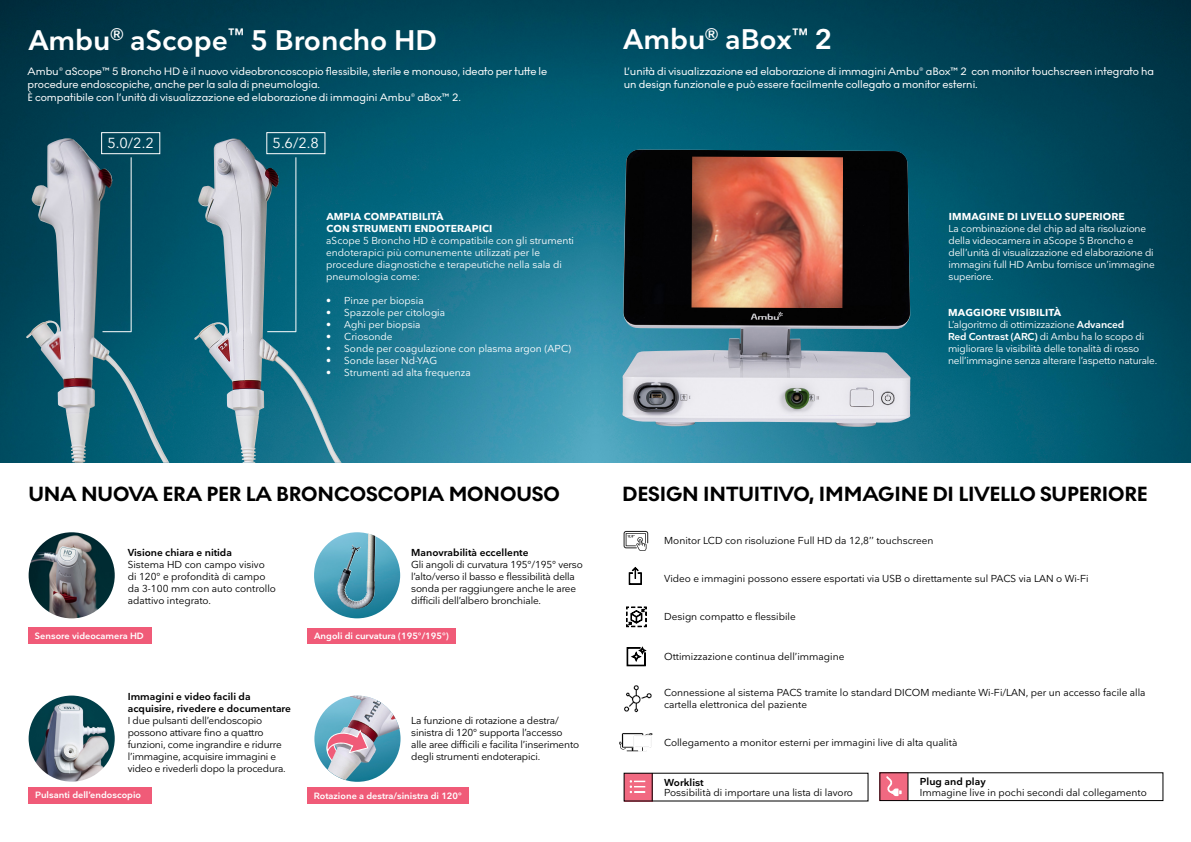
<style>
.page{position:relative;width:1191px;height:842px;background:#fff}
.page>*{position:absolute;margin:0;border:0;box-sizing:border-box;transform-origin:0 0}
.t1{font:600 28px "Nationale";letter-spacing:-.005em;color:#fff}
.t2{font:700 21px "Noir No 1";letter-spacing:-.005em;color:#000}
.t3{font:14.4px "Nationale";color:#fff}
.t4{font:11px/13px "Noir No 1";letter-spacing:-.005em;color:#fff}
.t5{font:10px/12px "Nationale";color:#000}
.t6{font:10px/12px "Nationale";letter-spacing:-.015em;color:#fff}
.t7{font:600 10px/12px "Nationale";color:#000}
.t8{font:700 10px/12px "Nationale";letter-spacing:.01em;color:#fff}
.t9{font:600 9px "Nationale";color:#fff}
.s1{font-weight:700}
.s2{font-weight:600}
</style>
<div class="page">
<img style="left:0;top:0;width:1191px;height:463px">
<img style="left:194px;top:139px;width:147px;height:324px">
<div style="left:28px;top:628px;width:124px;height:16px;background:#f05b78"></div>
<div style="left:28px;top:787px;width:124px;height:17px;background:#f05b78"></div>
<div style="left:307px;top:628px;width:149px;height:15px;background:#f05b78"></div>
<div style="left:307px;top:787px;width:162px;height:17px;background:#f05b78"></div>
<img style="left:29px;top:532px;width:86px;height:86px;border-radius:43px">
<img style="left:314px;top:696px;width:86px;height:86px;border-radius:43px">
<img style="left:328px;top:695px;width:71px;height:85px">
<svg style="left:324px;top:729px;width:44px;height:36px;background:#c4a4b4"></svg>
<img style="left:314px;top:532px;width:86px;height:86px;border-radius:43px">
<img style="left:345px;top:540px;width:23px;height:61px">
<img style="left:29px;top:695px;width:86px;height:87px;border-radius:43px">
<img style="left:622px;top:150px;width:288px;height:277px">
<img style="left:691px;top:157px;width:152px;height:151px">
<img style="left:26px;top:140px;width:143px;height:323px">
<div style="left:101px;top:132px;width:59px;height:22px;border:1px solid #fff"></div>
<div style="left:266px;top:132px;width:59px;height:22px;border:1px solid #fff"></div>
<div style="left:624px;top:773px;width:28px;height:28px;background:#f16981"></div>
<div style="left:879px;top:772px;width:29px;height:29px;background:#f16981"></div>
<svg style="left:624px;top:685px;width:28px;height:27px"></svg>
<svg style="left:623px;top:531px;width:25px;height:20px"></svg>
<svg style="left:886px;top:776px;width:15px;height:20px"></svg>
<svg style="left:619px;top:733px;width:33px;height:18px"></svg>
<div style="left:879px;top:772px;width:284px;height:29px;border:1px solid #000"></div>
<svg style="left:652px;top:773px;width:1px;height:28px"></svg>
<svg style="left:907px;top:772px;width:1px;height:29px"></svg>
<svg style="left:629px;top:567px;width:12px;height:18px"></svg>
<svg style="left:629px;top:780px;width:16px;height:13px"></svg>
<svg style="left:627px;top:647px;width:19px;height:19px"></svg>
<svg style="left:626px;top:607px;width:20px;height:20px"></svg>
<hr style="left:131px;top:157px;width:1px;height:175px;background:#fff">
<hr style="left:296px;top:157px;width:1px;height:175px;background:#fff">
<svg style="left:102px;top:331px;width:29px;height:1px"></svg>
<svg style="left:267px;top:331px;width:29px;height:1px"></svg>
<h1 class="t1" style="left:28px;top:22px;width:410px">Ambu<sup>®</sup> aScope<sup>™</sup> 5 Broncho HD</h1>
<h1 class="t1" style="left:623px;top:22px;width:210px">Ambu<sup>®</sup> aBox<sup>™</sup> 2</h1>
<p class="t4" style="left:28px;top:65px;width:521px">Ambu® aScope™ 5 Broncho HD è il nuovo videobroncoscopio flessibile, sterile e monouso, ideato per tutte le procedure endoscopiche, anche per la sala di pneumologia.<br>È compatibile con l’unità di visualizzazione ed elaborazione di immagini Ambu® aBox™ 2.</p>
<p class="t4" style="left:624px;top:65px;width:532px">L’unità di visualizzazione ed elaborazione di immagini Ambu® aBox™ 2 con monitor touchscreen integrato ha un design funzionale e può essere facilmente collegato a monitor esterni.</p>
<h3 class="t3" style="left:107px;top:134px;width:48px">5.0/2.2</h3>
<h3 class="t3" style="left:272px;top:134px;width:48px">5.6/2.8</h3>
<p class="t8" style="left:326px;top:211px;width:167px">AMPIA COMPATIBILITÀ<br>CON STRUMENTI ENDOTERAPICI</p>
<p class="t6" style="left:326px;top:235px;width:249px">aScope 5 Broncho HD è compatibile con gli strumenti endoterapici più comunemente utilizzati per le procedure diagnostiche e terapeutiche nella sala di pneumologia come:</p>
<p class="t6" style="left:326px;top:295px;width:99px">• Pinze per biopsia</p>
<p class="t6" style="left:326px;top:307px;width:120px">• Spazzole per citologia</p>
<p class="t6" style="left:326px;top:319px;width:96px">• Aghi per biopsia</p>
<p class="t6" style="left:326px;top:331px;width:68px">• Criosonde</p>
<p class="t6" style="left:326px;top:343px;width:246px">• Sonde per coagulazione con plasma argon (APC)</p>
<p class="t6" style="left:326px;top:355px;width:112px">• Sonde laser Nd-YAG</p>
<p class="t6" style="left:326px;top:367px;width:146px">• Strumenti ad alta frequenza</p>
<p class="t8" style="left:948px;top:211px;width:177px">IMMAGINE DI LIVELLO SUPERIORE</p>
<p class="t6" style="left:948px;top:223px;width:208px">La combinazione del chip ad alta risoluzione della videocamera in aScope 5 Broncho e dell’unità di visualizzazione ed elaborazione di immagini full HD Ambu fornisce un’immagine superiore.</p>
<p class="t6" style="left:948px;top:307px;width:211px"><span class="s1">MAGGIORE VISIBILITÀ<br></span>L’algoritmo di ottimizzazione <span class="s2">Advanced<br>Red Contrast (ARC)</span> di Ambu ha lo scopo di migliorare la visibilità delle tonalità di rosso nell’immagine senza alterare l’aspetto naturale.</p>
<h2 class="t2" style="left:28px;top:478px;width:533px">UNA NUOVA ERA PER LA BRONCOSCOPIA MONOUSO</h2>
<h2 class="t2" style="left:622px;top:478px;width:527px">DESIGN INTUITIVO, IMMAGINE DI LIVELLO SUPERIORE</h2>
<p class="t5" style="left:664px;top:534px;width:271px">Monitor LCD con risoluzione Full HD da 12,8’’ touchscreen</p>
<p class="t7" style="left:128px;top:547px;width:106px">Visione chiara e nitida</p>
<p class="t5" style="left:128px;top:559px;width:150px">Sistema HD con campo visivo di 120° e profondità di campo da 3-100 mm con auto controllo adattivo integrato.</p>
<p class="t7" style="left:411px;top:547px;width:119px">Manovrabilità eccellente</p>
<p class="t5" style="left:411px;top:559px;width:173px">Gli angoli di curvatura 195°/195° verso l’alto/verso il basso e flessibilità della sonda per raggiungere anche le aree difficili dell’albero bronchiale.</p>
<p class="t5" style="left:664px;top:572px;width:426px">Video e immagini possono essere esportati via USB o direttamente sul PACS via LAN o Wi-Fi</p>
<p class="t5" style="left:664px;top:610px;width:133px">Design compatto e flessibile</p>
<p class="t9" style="left:35px;top:630px;width:110px">Sensore videocamera HD</p>
<p class="t9" style="left:314px;top:630px;width:136px">Angoli di curvatura (195°/195°)</p>
<p class="t5" style="left:664px;top:650px;width:182px">Ottimizzazione continua dell’immagine</p>
<p class="t7" style="left:128px;top:691px;width:165px">Immagini e video facili da acquisire, rivedere e documentare</p>
<p class="t5" style="left:128px;top:715px;width:159px">I due pulsanti dell’endoscopio possono attivare fino a quattro funzioni, come ingrandire e ridurre l’immagine, acquisire immagini e video e rivederli dopo la procedura.</p>
<p class="t5" style="left:411px;top:715px;width:169px">La funzione di rotazione a destra/ sinistra di 120° supporta l’accesso alle aree difficili e facilita l’inserimento degli strumenti endoterapici.</p>
<p class="t5" style="left:664px;top:686px;width:483px">Connessione al sistema PACS tramite lo standard DICOM mediante Wi-Fi/LAN, per un accesso facile alla cartella elettronica del paziente</p>
<p class="t5" style="left:664px;top:736px;width:295px">Collegamento a monitor esterni per immagini live di alta qualità</p>
<p class="t9" style="left:35px;top:789px;width:107px">Pulsanti dell’endoscopio</p>
<p class="t9" style="left:314px;top:789px;width:149px">Rotazione a destra/sinistra di 120°</p>
<p class="t7" style="left:664px;top:776px;width:41px">Worklist</p>
<p class="t5" style="left:664px;top:787px;width:190px">Possibilità di importare una lista di lavoro</p>
<p class="t7" style="left:920px;top:775px;width:67px">Plug and play</p>
<p class="t5" style="left:920px;top:786px;width:228px">Immagine live in pochi secondi dal collegamento</p>
</div>
